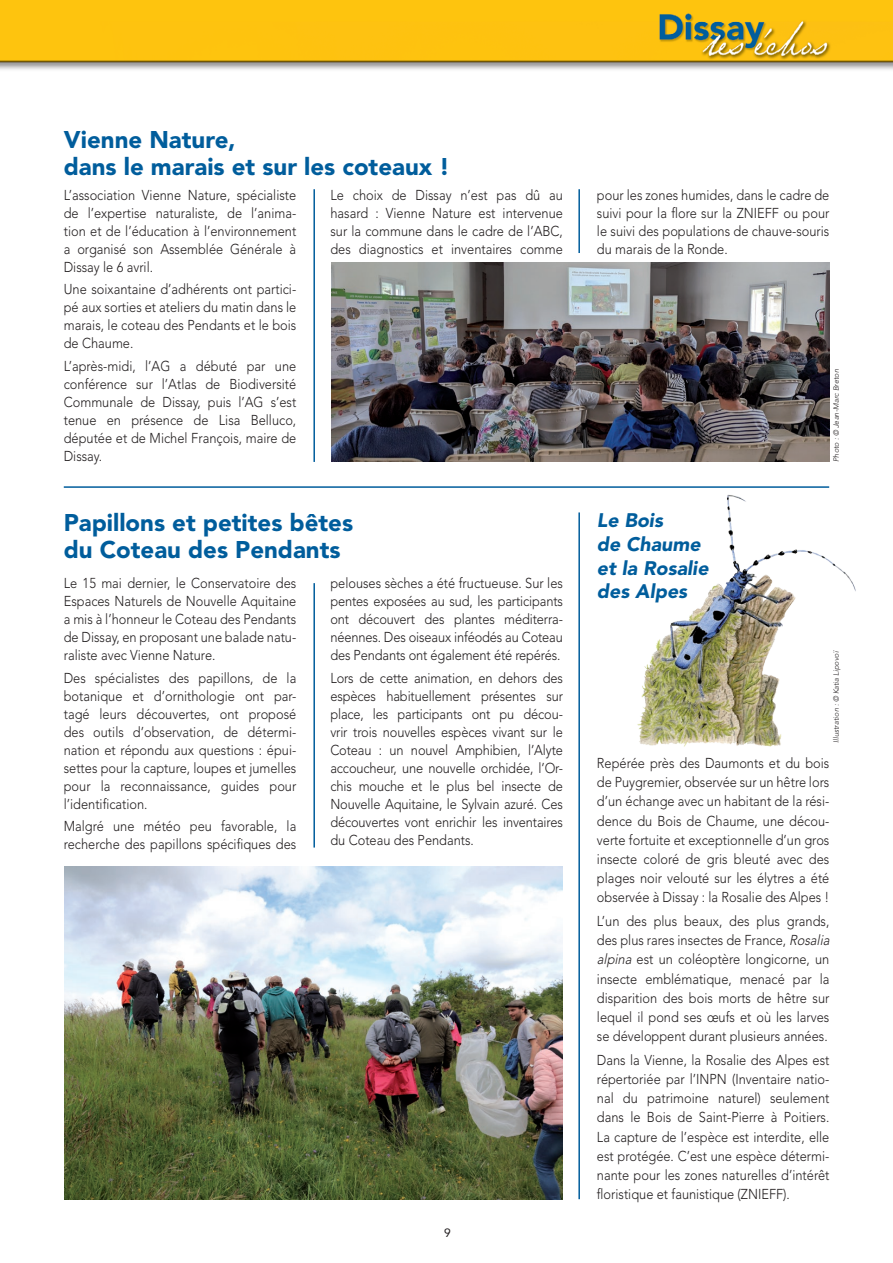
<style>
.page{position:relative;width:893px;height:1263px;background:#fff}
.page>*{position:absolute;margin:0;border:0;box-sizing:border-box;transform-origin:0 0}
.titre{font:900 24px/27px "Avenir LT Std";color:#005d9c}
.titre-2{font:italic 900 19.5px/23.7px "Avenir LT Std";color:#005d9c}
.txt_courant{font:300 14.25px/18px "Avenir LT Std";color:#231f20;text-align:justify;scale:.9 1}
.t1{font:12px "Avenir LT Std";color:#231f20}
.txt_courant-2{font:italic 300 7.5px "Avenir LT Std";color:#231f20}
.s1{font-style:italic}
</style>
<div class="page">
<hr style="left:64px;top:486px;width:765px;height:2px;background:#005d9c">
<hr style="left:313px;top:189px;width:2px;height:273px;background:#005d9c">
<hr style="left:578px;top:189px;width:2px;height:64px;background:#005d9c">
<hr style="left:313px;top:583px;width:2px;height:264px;background:#005d9c">
<hr style="left:578px;top:512px;width:2px;height:687px;background:#005d9c">
<img style="left:332px;top:262px;width:497px;height:200px">
<img style="left:64px;top:866px;width:499px;height:333px">
<img style="left:633px;top:487px;width:223px;height:260px">
<img style="left:0;top:0;width:893px;height:70px">
<p class="titre" style="left:64px;top:126px;width:388px">Vienne Nature,<br>dans le marais et sur les coteaux !</p>
<p class="txt_courant" style="left:64px;top:186px;width:260px">L’association Vienne Nature, spécialiste de l’expertise naturaliste, de l’anima&shy;tion et de l’éducation à l’environnement a organisé son Assemblée Générale à Dissay le 6 avril.</p>
<p class="txt_courant" style="left:64px;top:280px;width:260px">Une soixantaine d’adhérents ont partici&shy;pé aux sorties et ateliers du matin dans le marais, le coteau des Pendants et le bois de Chaume.</p>
<p class="txt_courant" style="left:64px;top:357px;width:260px">L’après-midi, l’AG a débuté par une conférence sur l’Atlas de Biodiversité Communale de Dissay, puis l’AG s’est tenue en présence de Lisa Belluco, députée et de Michel François, maire de Dissay.</p>
<p class="txt_courant" style="left:330px;top:186px;width:260px">Le choix de Dissay n’est pas dû au hasard : Vienne Nature est intervenue sur la commune dans le cadre de l’ABC, des diagnostics et inventaires comme</p>
<p class="txt_courant" style="left:597px;top:186px;width:260px">pour les zones humides, dans le cadre de suivi pour la flore sur la ZNIEFF ou pour le suivi des populations de chauve-souris du marais de la Ronde.</p>
<p class="txt_courant-2" style="left:832px;top:462px;width:94px;rotate:-90deg">Photo : © Jean-Marc Breton</p>
<p class="titre" style="left:64px;top:509px;width:291px">Papillons et petites bêtes du Coteau des Pendants</p>
<p class="txt_courant" style="left:64px;top:574px;width:260px">Le 15 mai dernier, le Conservatoire des Espaces Naturels de Nouvelle Aquitaine a mis à l’honneur le Coteau des Pendants de Dissay, en proposant une balade natu&shy;raliste avec Vienne Nature.</p>
<p class="txt_courant" style="left:64px;top:669px;width:260px">Des spécialistes des papillons, de la botanique et d’ornithologie ont par&shy;tagé leurs découvertes, ont proposé des outils d’observation, de détermi&shy;nation et répondu aux questions : épui&shy;settes pour la capture, loupes et jumelles pour la reconnaissance, guides pour l’identification.</p>
<p class="txt_courant" style="left:64px;top:817px;width:260px">Malgré une météo peu favorable, la recherche des papillons spécifiques des</p>
<p class="txt_courant" style="left:330px;top:574px;width:260px">pelouses sèches a été fructueuse. Sur les pentes exposées au sud, les participants ont découvert des plantes méditerra&shy;néennes. Des oiseaux inféodés au Coteau des Pendants ont également été repérés.</p>
<p class="txt_courant" style="left:330px;top:669px;width:260px">Lors de cette animation, en dehors des espèces habituellement présentes sur place, les participants ont pu décou&shy;vrir trois nouvelles espèces vivant sur le Coteau : un nouvel Amphibien, l’Alyte accoucheur, une nouvelle orchidée, l’Or&shy;chis mouche et le plus bel insecte de Nouvelle Aquitaine, le Sylvain azuré. Ces découvertes vont enrichir les inventaires du Coteau des Pendants.</p>
<p class="t1" style="left:444px;top:1226px;width:8px">9</p>
<p class="titre-2" style="left:597px;top:509px;width:113px">Le Bois<br>de Chaume et la Rosalie des Alpes</p>
<p class="txt_courant-2" style="left:832px;top:743px;width:94px;rotate:-90deg">Illustration : © Katia Lipovoï</p>
<p class="txt_courant" style="left:597px;top:753px;width:260px;line-height:19.2px">Repérée près des Daumonts et du bois de Puygremier, observée sur un hêtre lors d’un échange avec un habitant de la rési&shy;dence du Bois de Chaume, une décou&shy;verte fortuite et exceptionnelle d’un gros insecte coloré de gris bleuté avec des plages noir velouté sur les élytres a été observée à Dissay : la Rosalie des Alpes !</p>
<p class="txt_courant" style="left:597px;top:911px;width:263px;line-height:19.2px;text-align:left">L’un des plus beaux, des plus grands, des plus rares insectes de France, <span class="s1">Rosalia alpina</span> est un coléoptère longicorne, un insecte emblématique, menacé par la disparition des bois morts de hêtre sur lequel il pond ses œufs et où les larves se développent durant plusieurs années.</p>
<p class="txt_courant" style="left:597px;top:1050px;width:260px;line-height:19.2px">Dans la Vienne, la Rosalie des Alpes est répertoriée par l’INPN (Inventaire natio&shy;nal du patrimoine naturel) seulement dans le Bois de Saint-Pierre à Poitiers.<br>La capture de l’espèce est interdite, elle est protégée. C’est une espèce détermi&shy;nante pour les zones naturelles d’intérêt floristique et faunistique (ZNIEFF).</p>
</div>
